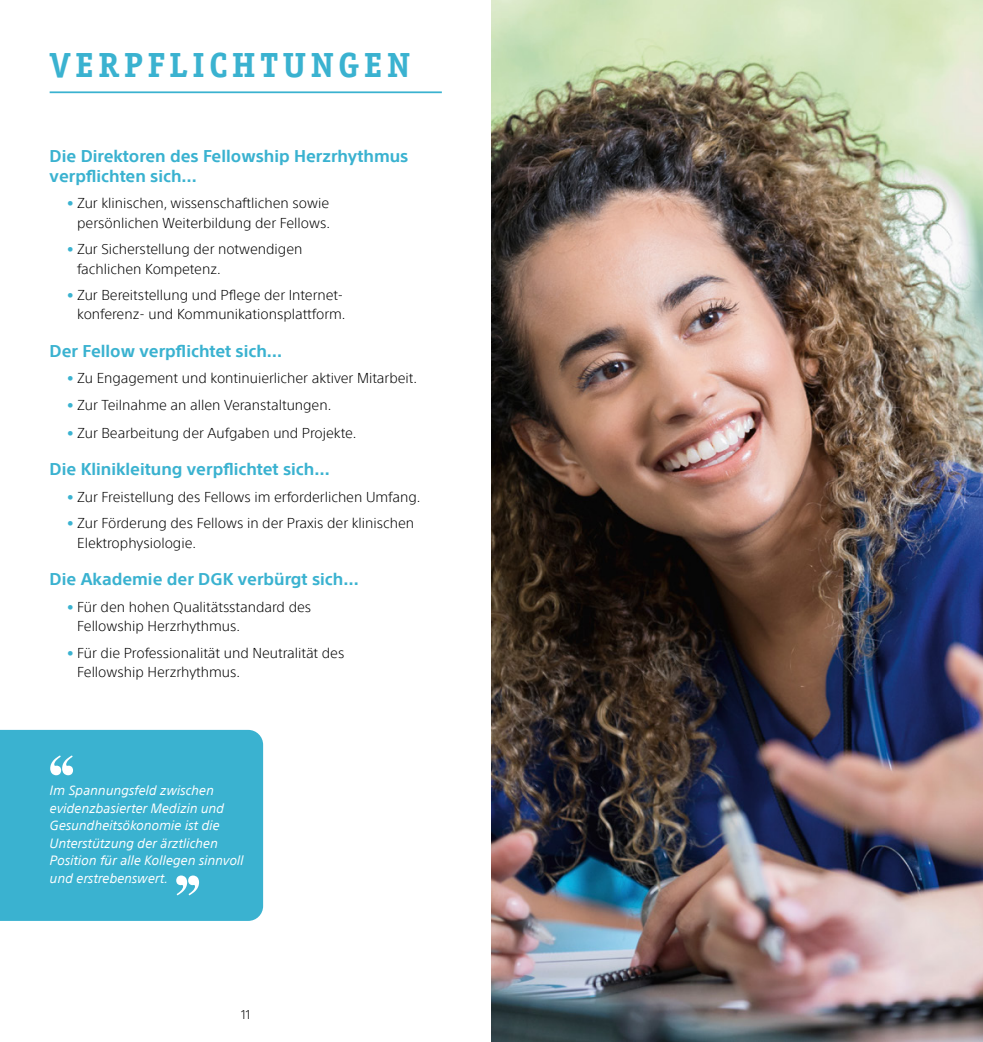
<style>
.page{position:relative;width:983px;height:1042px;background:#fff}
.page>*{position:absolute;margin:0;border:0;box-sizing:border-box;transform-origin:0 0}
.t1{font:700 35px "Officina Serif";letter-spacing:.12em;color:#3ab2d0}
.t2{font:700 16.62px/19.9px "SST";color:#3ab2d0}
.t3{font:300 14px/19.2px "SST";color:#000}
.t4{font:italic 13.12px/17.5px "SST";color:#fff}
.t5{font:300 12.25px "SST";color:#000}
.s1{font-weight:700;color:#3ab2d0}
.s2{color:#3ab2d0}
</style>
<div class="page">
<img style="left:491px;top:0;width:491px;height:1042px">
<div style="left:0;top:730px;width:263px;height:191px;background:#3ab2d0"></div>
<hr style="left:50px;top:91px;width:391px;height:2px;background:#3ab2d0">
<svg style="left:176px;top:875px;width:23px;height:20px"></svg>
<svg style="left:50px;top:755px;width:23px;height:20px"></svg>
<h1 class="t1" style="left:50px;top:43px;width:362px">VERPFLICHTUNGEN</h1>
<p class="t2" style="left:50px;top:146px;width:360px">Die Direktoren des Fellowship Herzrhythmus verpflichten sich…</p>
<p class="t3" style="left:67px;top:194px;width:264px;text-align:right"><span class="s1">•</span> Zur klinischen, wissenschaftlichen sowie persönlichen Weiterbildung der Fellows.</p>
<p class="t3" style="left:77px;top:240px;width:227px;text-indent:-10px"><span class="s1">•</span> Zur Sicherstellung der notwendigen fachlichen Kompetenz.</p>
<p class="t3" style="left:67px;top:285px;width:280px;text-align:right"><span class="s1">•</span> Zur Bereitstellung und Pflege der Internet&shy;konferenz- und Kommunikationsplattform.</p>
<p class="t2" style="left:50px;top:341px;width:234px">Der Fellow verpflichtet sich…</p>
<p class="t3" style="left:67px;top:369px;width:351px"><span class="s2">•</span> Zu Engagement und kontinuierlicher aktiver Mitarbeit.</p>
<p class="t3" style="left:67px;top:395px;width:266px"><span class="s2">•</span> Zur Teilnahme an allen Veranstaltungen.</p>
<p class="t3" style="left:67px;top:423px;width:291px"><span class="s2">•</span> Zur Bearbeitung der Aufgaben und Projekte.</p>
<p class="t2" style="left:50px;top:459px;width:281px">Die Klinikleitung verpflichtet sich…</p>
<p class="t3" style="left:67px;top:487px;width:355px"><span class="s2">•</span> Zur Freistellung des Fellows im erforderlichen Umfang.</p>
<p class="t3" style="left:77px;top:514px;width:338px;text-indent:-10px"><span class="s2">•</span> Zur Förderung des Fellows in der Praxis der klinischen<br>Elektrophysiologie.</p>
<p class="t2" style="left:50px;top:569px;width:310px">Die Akademie der DGK verbürgt sich…</p>
<p class="t3" style="left:77px;top:597px;width:235px;text-indent:-10px"><span class="s2">•</span> Für den hohen Qualitätsstandard des<br>Fellowship Herzrhythmus.</p>
<p class="t3" style="left:77px;top:643px;width:269px;text-indent:-10px"><span class="s2">•</span> Für die Professionalität und Neutralität des<br>Fellowship Herzrhythmus.</p>
<p class="t4" style="left:50px;top:781px;width:195px">Im Spannungsfeld zwischen evidenzbasierter Medizin und<br>Gesundheitsökonomie ist die<br>Unterstützung der ärztlichen<br>Position für alle Kollegen sinnvoll und erstrebenswert.</p>
<p class="t5" style="left:241px;top:1007px;width:11px">11</p>
</div>
